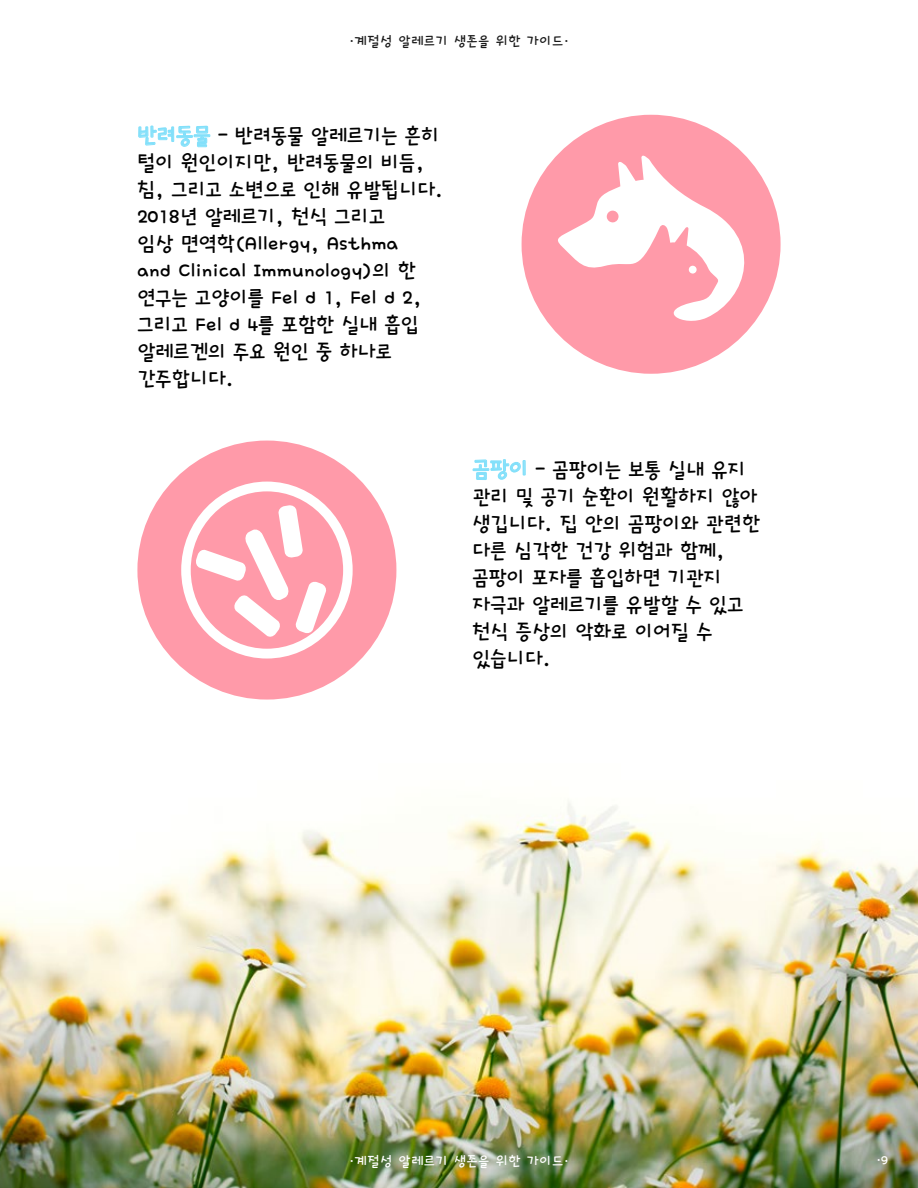
<style>
.page{position:relative;width:918px;height:1188px;background:#fff}
.page>*{position:absolute;margin:0;border:0;box-sizing:border-box;transform-origin:0 0}
.t1{font:22.5px/27px "Rix Cute Cat PM";color:#000}
.t2{font:15px "Rix Cute Cat PM";letter-spacing:.05em;color:#fff}
.t3{font:15px "Rix Cute Cat PM";letter-spacing:.05em;color:#191919}
.s1{font-size:24px;color:#83e0fa}
</style>
<div class="page">
<img style="left:0;top:523px;width:918px;height:665px">
<div style="left:137px;top:441px;width:259px;height:259px;background:#ff9aa9;border-radius:50%"></div>
<svg style="left:181px;top:482px;width:172px;height:177px"></svg>
<div style="left:522px;top:115px;width:259px;height:259px;background:#ff9aa9;border-radius:50%"></div>
<svg style="left:556px;top:152px;width:210px;height:176px"></svg>
<p class="t3" style="left:349px;top:34px;width:221px">·계절성 알레르기 생존을 위한 가이드·</p>
<p class="t1" style="left:137px;top:123px;width:307px"><span class="s1">•반려동물</span> - 반려동물 알레르기는 흔히 털이 원인이지만, 반려동물의 비듬, 침, 그리고 소변으로 인해 유발됩니다.<br>2018년 알레르기, 천식 그리고<br>임상 면역학(Allergy, Asthma<br>and Clinical Immunology)의 한 연구는 고양이를 Fel d 1, Fel d 2, 그리고 Fel d 4를 포함한 실내 흡입 알레르겐의 주요 원인 중 하나로 간주합니다.</p>
<p class="t1" style="left:472px;top:456px;width:289px"><span class="s1">•곰팡이</span> - 곰팡이는 보통 실내 유지 관리 및 공기 순환이 원활하지 않아 생깁니다. 집 안의 곰팡이와 관련한 다른 심각한 건강 위험과 함께, 곰팡이 포자를 흡입하면 기관지 자극과 알레르기를 유발할 수 있고 천식 증상의 악화로 이어질 수 있습니다.</p>
<p class="t2" style="left:349px;top:1154px;width:221px">·계절성 알레르기 생존을 위한 가이드·</p>
<p class="t2" style="left:877px;top:1153px;width:13px">·9</p>
</div>
